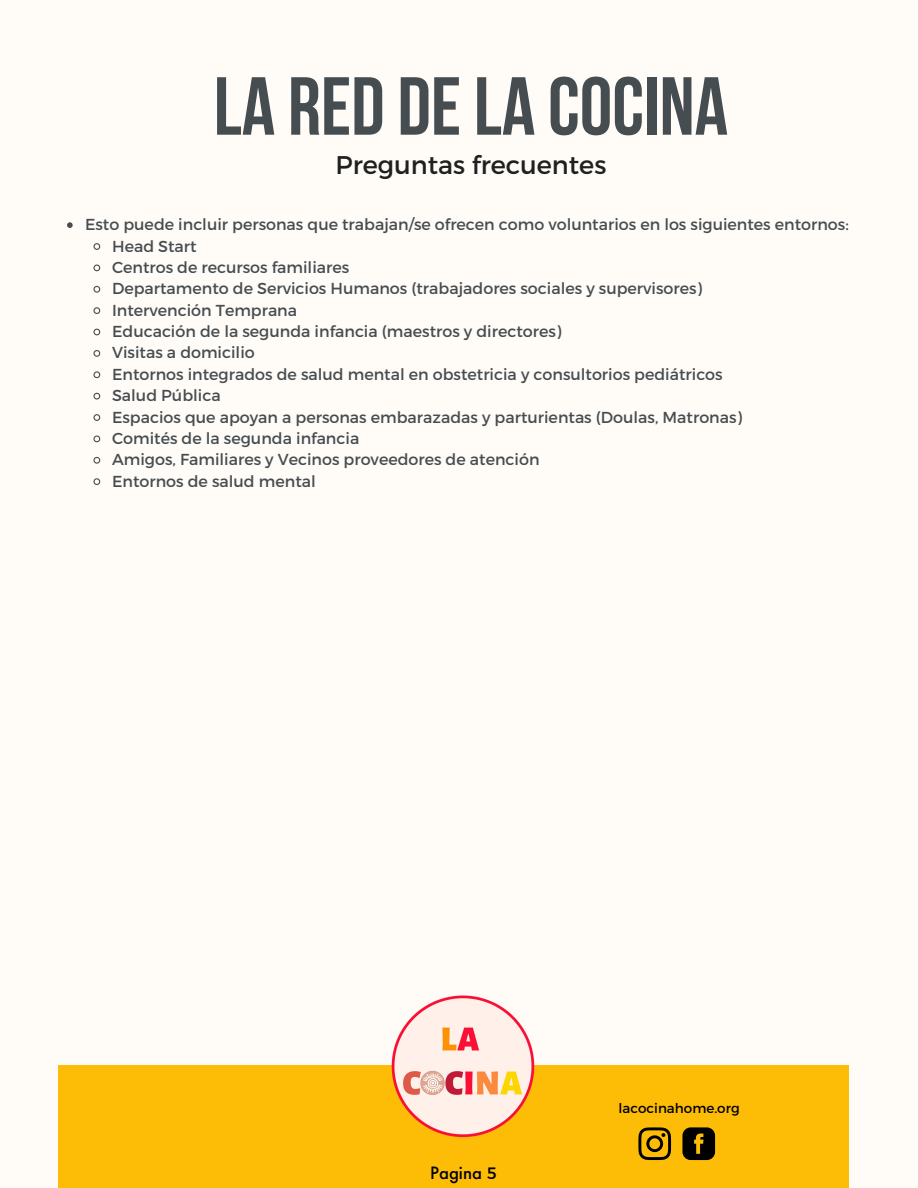
<style>
.page{position:relative;width:918px;height:1188px;background:#fffbf7}
.page>*{position:absolute;margin:0;border:0;box-sizing:border-box;transform-origin:0 0}
.t1{font:82.2px "Bebas Neue Cyrillic";color:#464d50}
.t2{font:25.5px "Montserrat";color:#202020}
.t3{font:500 16.5px "Futura";color:#000}
.t4{font:15.9px "Montserrat";color:#464d50}
.t5{font:13.5px "Montserrat";color:#000}
.s1{font-family:"Montserrat";font-weight:400}
</style>
<div class="page">
<div style="left:58px;top:1065px;width:791px;height:123px;background:#fdbd07"></div>
<svg style="left:67px;top:222px;width:6px;height:6px"></svg>
<svg style="left:93px;top:243px;width:8px;height:7px"></svg>
<svg style="left:93px;top:264px;width:8px;height:8px"></svg>
<svg style="left:93px;top:285px;width:8px;height:8px"></svg>
<svg style="left:93px;top:307px;width:8px;height:7px"></svg>
<svg style="left:93px;top:328px;width:8px;height:8px"></svg>
<svg style="left:93px;top:350px;width:8px;height:7px"></svg>
<svg style="left:93px;top:371px;width:8px;height:8px"></svg>
<svg style="left:93px;top:392px;width:8px;height:8px"></svg>
<svg style="left:93px;top:414px;width:8px;height:7px"></svg>
<svg style="left:93px;top:435px;width:8px;height:8px"></svg>
<svg style="left:93px;top:456px;width:8px;height:8px"></svg>
<svg style="left:93px;top:478px;width:8px;height:7px"></svg>
<img style="left:391px;top:995px;width:144px;height:143px">
<svg style="left:638px;top:1127px;width:33px;height:33px"></svg>
<svg style="left:682px;top:1127px;width:33px;height:33px"></svg>
<p class="t1" style="left:214px;top:73px;width:516px">LA RED DE LA COCINA</p>
<p class="t2" style="left:336px;top:148px;width:272px">Preguntas frecuentes</p>
<p class="t4" style="left:85px;top:214px;width:765px">Esto puede incluir personas que trabajan/se ofrecen como voluntarios en los siguientes entornos:</p>
<p class="t4" style="left:112px;top:236px;width:86px">Head Start</p>
<p class="t4" style="left:112px;top:257px;width:239px">Centros de recursos familiares</p>
<p class="t4" style="left:112px;top:278px;width:591px">Departamento de Servicios Humanos (trabajadores sociales y supervisores)</p>
<p class="t4" style="left:112px;top:300px;width:187px">Intervención Temprana</p>
<p class="t4" style="left:112px;top:321px;width:451px">Educación de la segunda infancia (maestros y directores)</p>
<p class="t4" style="left:112px;top:342px;width:144px">Visitas a domicilio</p>
<p class="t4" style="left:112px;top:364px;width:612px">Entornos integrados de salud mental en obstetricia y consultorios pediátricos</p>
<p class="t4" style="left:112px;top:385px;width:110px">Salud Pública</p>
<p class="t4" style="left:112px;top:407px;width:631px">Espacios que apoyan a personas embarazadas y parturientas (Doulas, Matronas)</p>
<p class="t4" style="left:112px;top:428px;width:249px">Comités de la segunda infancia</p>
<p class="t4" style="left:112px;top:449px;width:429px">Amigos, Familiares y Vecinos proveedores de atención</p>
<p class="t4" style="left:112px;top:471px;width:205px">Entornos de salud mental</p>
<p class="t3" style="left:430px;top:1161px;width:68px">Pagina <span class="s1">5</span></p>
<p class="t5" style="left:619px;top:1100px;width:123px">lacocinahome.org</p>
</div>
